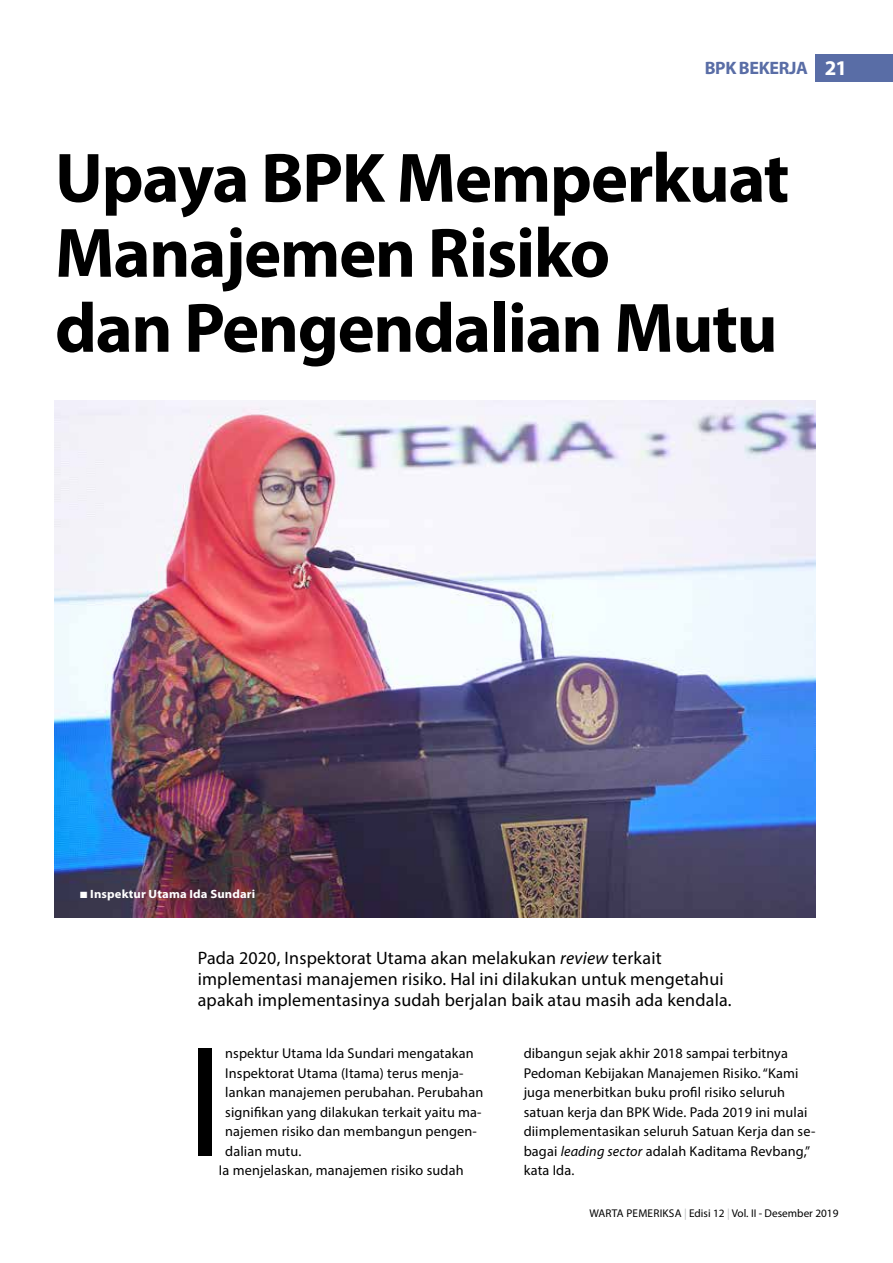
<style>
.page{position:relative;width:893px;height:1263px;background:#fff}
.page>*{position:absolute;margin:0;border:0;box-sizing:border-box;transform-origin:0 0}
.t1{font:158.85px "Myriad Pro";color:#000}
.t2{font:700 70.5px/75px "Myriad Pro";letter-spacing:-.02em;color:#000}
.t3{font:700 21px "Myriad Pro";color:#fff}
.t4{font:18px/21px "Myriad Pro";letter-spacing:.01em;color:#000}
.t5{font:700 18px "Myriad Pro";letter-spacing:-.02em;color:#596da6}
.t6{font:14.25px/19.5px "Myriad Pro";letter-spacing:.01em;color:#000}
.t7{font:700 12px "Myriad Pro";letter-spacing:.01em;color:#fff;scale:1.06 1}
.t8{font:11.25px "Myriad Pro";color:#000}
.s1{font-style:italic}
.s2{color:#bcbec0}
</style>
<div class="page">
<div style="left:816px;top:54px;width:77px;height:27px;background:#596da6"></div>
<img style="left:55px;top:400px;width:761px;height:517px">
<p class="t5" style="left:705px;top:56px;width:105px">BPK BEKERJA</p>
<h3 class="t3" style="left:825px;top:54px;width:24px">21</h3>
<h2 class="t2" style="left:55px;top:138px;width:736px">Upaya BPK Memperkuat<br>Manajemen Risiko<br>dan Pengendalian Mutu</h2>
<p class="t7" style="left:80px;top:886px;width:167px">■ Inspektur Utama Ida Sundari</p>
<p class="t4" style="left:198px;top:947px;width:535px">Pada 2020, Inspektorat Utama akan melakukan <span class="s1">review</span> terkait implementasi manajemen risiko. Hal ini dilakukan untuk mengetahui apakah implementasinya sudah berjalan baik atau masih ada kendala.</p>
<h1 class="t1" style="left:186px;top:1004px;width:39px">I</h1>
<p class="t6" style="left:225px;top:1043px;width:250px">nspektur Utama Ida Sundari mengatakan</p>
<p class="t6" style="left:225px;top:1063px;width:240px">Inspektorat Utama (Itama) terus menja-</p>
<p class="t6" style="left:225px;top:1082px;width:260px">lankan manajemen perubahan. Perubahan</p>
<p class="t6" style="left:225px;top:1102px;width:258px">signifikan yang dilakukan terkait yaitu ma-</p>
<p class="t6" style="left:225px;top:1121px;width:253px">najemen risiko dan membangun pengen-</p>
<p class="t6" style="left:225px;top:1141px;width:78px">dalian mutu.</p>
<p class="t6" style="left:219px;top:1160px;width:246px">Ia menjelaskan, manajemen risiko sudah</p>
<p class="t6" style="left:524px;top:1043px;width:293px">dibangun sejak akhir 2018 sampai terbitnya Pedoman Kebijakan Manajemen Risiko. “Kami juga menerbitkan buku profil risiko seluruh satuan kerja dan BPK Wide. Pada 2019 ini mulai diimplementasikan seluruh Satuan Kerja dan se&shy;bagai <span class="s1">leading sector</span> adalah Kaditama Revbang,” kata Ida.</p>
<p class="t8" style="left:589px;top:1207px;width:251px">WARTA PEMERIKSA <span class="s2">|</span> Edisi 12 <span class="s2">|</span> Vol. II - Desember 2019</p>
</div>
